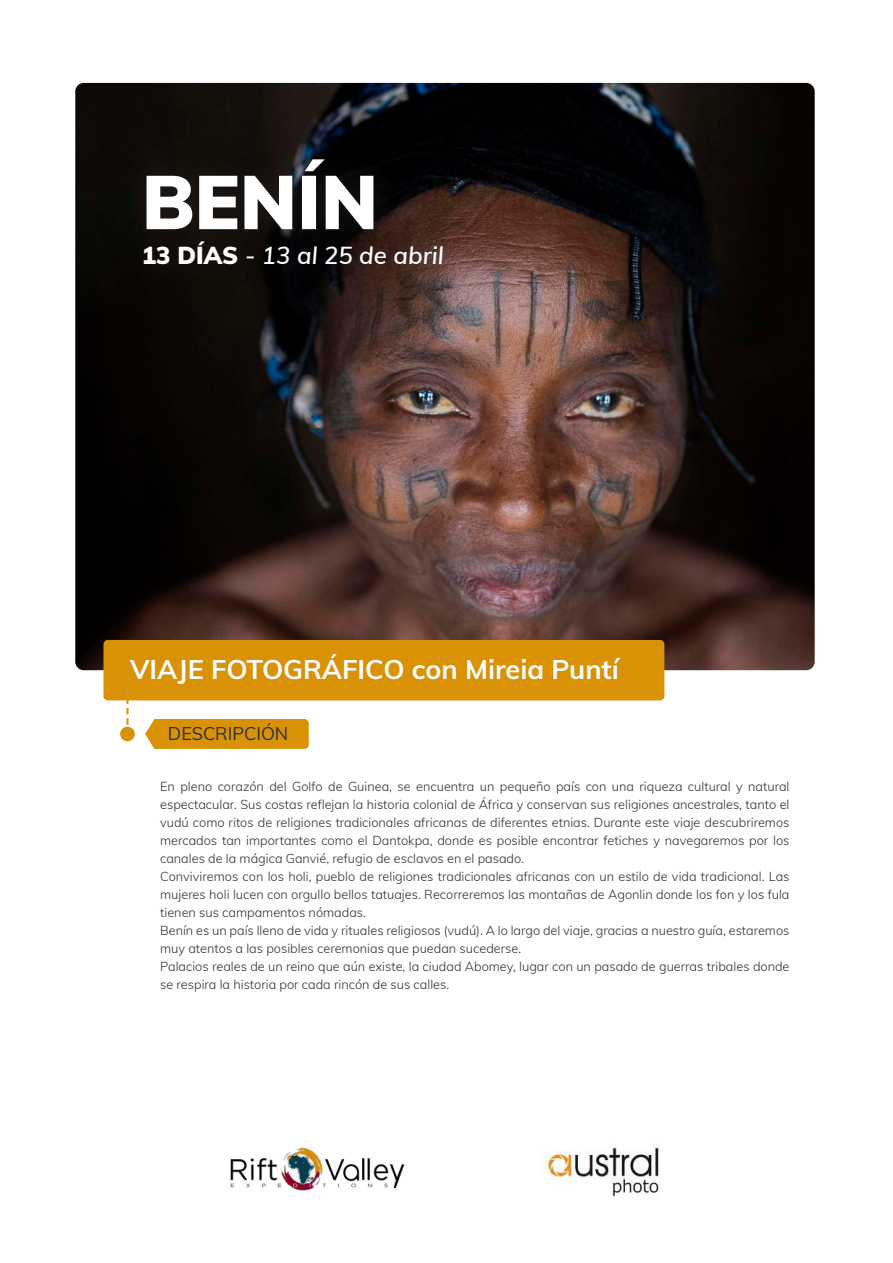
<style>
.page{position:relative;width:893px;height:1263px;background:#fff}
.page>*{position:absolute;margin:0;border:0;box-sizing:border-box;transform-origin:0 0}
.t1{font:900 75px "Muli";color:#fff}
.t2{font:700 27px "Muli";color:#fff}
.t3{font:italic 600 24px "Muli";color:#fff}
.t4{font:18px "Muli";color:#283032}
.t5{font:300 12.75px/18px "Muli";color:#283032}
.s1{font-weight:900;font-style:normal}
.s2{font-style:normal}
</style>
<div class="page">
<img style="left:75px;top:83px;width:740px;height:587px">
<div style="left:226px;top:719px;width:83px;height:30px;background:#d99105;border-radius:4px"></div>
<svg style="left:145px;top:719px;width:84px;height:30px;background:#db9714"></svg>
<div style="left:120px;top:727px;width:15px;height:14px;background:#d99105;border-radius:50%"></div>
<div style="left:103px;top:640px;width:561px;height:60px;background:#d99105;border-radius:4px"></div>
<svg style="left:126px;top:677px;width:3px;height:58px"></svg>
<div style="left:123px;top:136px;width:274px;height:117px;background:#241f1f;opacity:.66"></div>
<div style="left:122px;top:221px;width:344px;height:66px;background:#241f1f;opacity:.66"></div>
<img style="left:230px;top:1147px;width:175px;height:44px">
<img style="left:543px;top:1147px;width:116px;height:50px">
<h1 class="t1" style="left:142px;top:147px;width:238px">BENÍN</h1>
<h3 class="t3" style="left:142px;top:238px;width:303px"><span class="s1">13 DÍAS</span> <span class="s2">-</span> 13 al 25 de abril</h3>
<h2 class="t2" style="left:130px;top:650px;width:490px">VIAJE FOTOGRÁFICO con Mireia Puntí</h2>
<h3 class="t4" style="left:168px;top:721px;width:122px">DESCRIPCIÓN</h3>
<p class="t5" style="left:160px;top:776px;width:631px">En pleno corazón del Golfo de Guinea, se encuentra un pequeño país con una riqueza cultural y natural espectacular. Sus costas reflejan la historia colonial de África y conservan sus religiones ancestrales, tanto el vudú como ritos de religiones tradicionales africanas de diferentes etnias. Durante este viaje descubriremos mercados tan importantes como el Dantokpa, donde es posible encontrar fetiches y navegaremos por los canales de la mágica Ganvié, refugio de esclavos en el pasado.<br>Conviviremos con los holi, pueblo de religiones tradicionales africanas con un estilo de vida tradicional. Las mujeres holi lucen con orgullo bellos tatuajes. Recorreremos las montañas de Agonlin donde los fon y los fula tienen sus campamentos nómadas.<br>Benín es un país lleno de vida y rituales religiosos (vudú). A lo largo del viaje, gracias a nuestro guía, estaremos muy atentos a las posibles ceremonias que puedan sucederse.<br>Palacios reales de un reino que aún existe, la ciudad Abomey, lugar con un pasado de guerras tribales donde se respira la historia por cada rincón de sus calles.</p>
</div>
